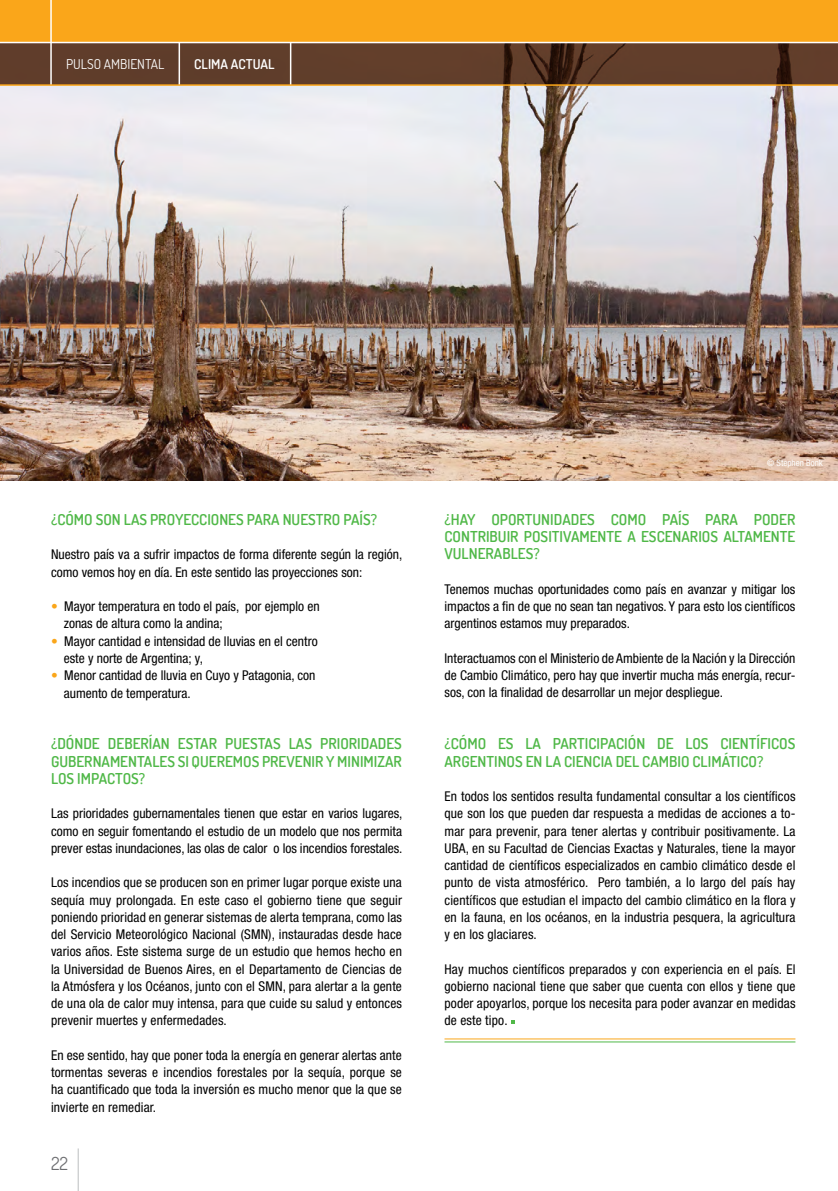
<style>
.page{position:relative;width:838px;height:1191px;background:#fff}
.page>*{position:absolute;margin:0;border:0;box-sizing:border-box;transform-origin:0 0}
.t1{font:18px "Dosis";color:#6d6e71}
.t2{font:600 15px "Dosis";color:#50b848}
.t3{font:condensed 13.5px/17.2px "Helvetica Neue LT Std";color:#000;text-align:justify}
.t4{font:13.5px "Dosis";color:#fff}
.t5{font:600 13.5px "Dosis";color:#fff}
.t6{font:condensed 9px "Helvetica Neue LT Std";color:#fff}
.s1{color:#faa61a}
</style>
<div class="page">
<img style="left:0;top:86px;width:838px;height:395px">
<hr style="left:78px;top:1148px;width:1px;height:43px;background:#bcbec0">
<svg style="left:511px;top:1020px;width:4px;height:4px"></svg>
<hr style="left:444px;top:1038px;width:351px;height:1px;background:#faa61a">
<hr style="left:444px;top:1041px;width:351px;height:1px;background:#50b848">
<svg style="left:0;top:43px;width:838px;height:41px;background:#5e3c2a"></svg>
<div style="left:0;top:0;width:838px;height:43px;background:#faa61a"></div>
<hr style="left:0;top:42px;width:838px;height:1px;background:#fff">
<hr style="left:50px;top:0;width:2px;height:85px;background:#fff">
<hr style="left:178px;top:43px;width:2px;height:42px;background:#fff">
<hr style="left:290px;top:43px;width:1px;height:42px;background:#fff">
<hr style="left:0;top:84px;width:838px;height:2px;background:#faa61a">
<p class="t4" style="left:66px;top:55px;width:100px">PULSO AMBIENTAL</p>
<p class="t5" style="left:194px;top:55px;width:82px">CLIMA ACTUAL</p>
<p class="t2" style="left:51px;top:509px;width:54px">¿CÓMO SON</p>
<p class="t2" style="left:124px;top:509px;width:9px">LAS</p>
<p class="t2" style="left:150px;top:509px;width:9px">PROYECCIONES</p>
<p class="t2" style="left:247px;top:509px;width:9px">PARA</p>
<p class="t2" style="left:283px;top:509px;width:9px">NUESTRO</p>
<p class="t2" style="left:343px;top:509px;width:8px">PAÍS</p>
<p class="t2" style="left:371px;top:509px;width:8px">?</p>
<p class="t3" style="left:51px;top:546px;width:353px">Nuestro país va a sufrir impactos de forma diferente según la región, como vemos hoy en día. En este sentido las proyecciones son:</p>
<p class="t3" style="left:64px;top:597px;width:257px;text-indent:-13px"><span class="s1">•</span> Mayor temperatura en todo el país, por ejemplo en zonas de altura como la andina;</p>
<p class="t3" style="left:64px;top:632px;width:255px;text-indent:-13px"><span class="s1">•</span> Mayor cantidad e intensidad de lluvias en el centro este y norte de Argentina; y,</p>
<p class="t3" style="left:64px;top:667px;width:253px;text-indent:-13px"><span class="s1">•</span> Menor cantidad de lluvia en Cuyo y Patagonia, con aumento de temperatura.</p>
<p class="t2" style="left:51px;top:734px;width:25px">¿DÓNDE</p>
<p class="t2" style="left:108px;top:734px;width:9px">DEBERÍAN</p>
<p class="t2" style="left:178px;top:734px;width:9px">ESTAR</p>
<p class="t2" style="left:225px;top:734px;width:9px">PUESTAS</p>
<p class="t2" style="left:289px;top:734px;width:9px">LAS</p>
<p class="t2" style="left:320px;top:734px;width:9px">PRIORIDADES</p>
<p class="t2" style="left:51px;top:751px;width:10px">GUBERNAMENTALES</p>
<p class="t2" style="left:178px;top:751px;width:24px">SI QUEREMOS</p>
<p class="t2" style="left:262px;top:751px;width:9px">PREVENIR</p>
<p class="t2" style="left:326px;top:751px;width:20px">Y MINIMIZAR</p>
<p class="t2" style="left:51px;top:768px;width:9px">LOS</p>
<p class="t2" style="left:77px;top:768px;width:9px">IMPACTOS</p>
<p class="t2" style="left:139px;top:768px;width:8px">?</p>
<p class="t3" style="left:51px;top:804px;width:353px">Las prioridades gubernamentales tienen que estar en varios lugares, como en seguir fomentando el estudio de un modelo que nos permita prever estas inundaciones, las olas de calor o los incendios forestales.</p>
<p class="t3" style="left:51px;top:873px;width:352px">Los incendios que se producen son en primer lugar porque existe una sequía muy prolongada. En este caso el gobierno tiene que seguir poniendo prioridad en generar sistemas de alerta temprana, como las del Servicio Meteorológico Nacional (SMN), instauradas desde hace varios años. Este sistema surge de un estudio que hemos hecho en la Universidad de Buenos Aires, en el Departamento de Ciencias de la Atmósfera y los Océanos, junto con el SMN, para alertar a la gente de una ola de calor muy intensa, para que cuide su salud y entonces prevenir muertes y enfermedades.</p>
<p class="t3" style="left:51px;top:1046px;width:352px">En ese sentido, hay que poner toda la energía en generar alertas ante tormentas severas e incendios forestales por la sequía, porque se ha cuantificado que toda la inversión es mucho menor que la que se invierte en remediar.</p>
<h1 class="t1" style="left:51px;top:1151px;width:19px">22</h1>
<p class="t6" style="left:767px;top:457px;width:57px">© Stephen Bonk</p>
<p class="t2" style="left:444px;top:509px;width:24px">¿HAY</p>
<p class="t2" style="left:491px;top:509px;width:9px">OPORTUNIDADES</p>
<p class="t2" style="left:611px;top:509px;width:10px">COMO</p>
<p class="t2" style="left:662px;top:509px;width:8px">PAÍS</p>
<p class="t2" style="left:705px;top:509px;width:9px">PARA</p>
<p class="t2" style="left:754px;top:509px;width:9px">PODER</p>
<p class="t2" style="left:444px;top:527px;width:9px">CONTRIBUIR</p>
<p class="t2" style="left:524px;top:527px;width:9px">POSITIVAMENTE</p>
<p class="t2" style="left:627px;top:527px;width:23px">A ESCENARIOS</p>
<p class="t2" style="left:723px;top:527px;width:9px">ALTAMENTE</p>
<p class="t2" style="left:444px;top:544px;width:10px">VULNERABLES</p>
<p class="t2" style="left:533px;top:544px;width:8px">?</p>
<p class="t3" style="left:444px;top:580px;width:352px">Tenemos muchas oportunidades como país en avanzar y mitigar los impactos a fin de que no sean tan negativos. Y para esto los científicos argentinos estamos muy preparados.</p>
<p class="t3" style="left:444px;top:649px;width:352px">Interactuamos con el Ministerio de Ambiente de la Nación y la Dirección de Cambio Climático, pero hay que invertir mucha más energía, recur&shy;sos, con la finalidad de desarrollar un mejor despliegue.</p>
<p class="t2" style="left:444px;top:734px;width:24px">¿CÓMO</p>
<p class="t2" style="left:498px;top:734px;width:9px">ES</p>
<p class="t2" style="left:525px;top:734px;width:9px">LA</p>
<p class="t2" style="left:553px;top:734px;width:8px">PARTICIPACIÓN</p>
<p class="t2" style="left:657px;top:734px;width:9px">DE</p>
<p class="t2" style="left:685px;top:734px;width:9px">LOS</p>
<p class="t2" style="left:720px;top:734px;width:8px">CIENTÍFICOS</p>
<p class="t2" style="left:444px;top:751px;width:9px">ARGENTINOS</p>
<p class="t2" style="left:526px;top:751px;width:47px">ENLACIENCIA</p>
<p class="t2" style="left:615px;top:751px;width:9px">DEL</p>
<p class="t2" style="left:642px;top:751px;width:9px">CAMBIO</p>
<p class="t2" style="left:692px;top:751px;width:8px">CLIMÁTICO</p>
<p class="t2" style="left:757px;top:751px;width:8px">?</p>
<p class="t3" style="left:444px;top:787px;width:352px">En todos los sentidos resulta fundamental consultar a los científicos que son los que pueden dar respuesta a medidas de acciones a to&shy;mar para prevenir, para tener alertas y contribuir positivamente. La UBA, en su Facultad de Ciencias Exactas y Naturales, tiene la mayor cantidad de científicos especializados en cambio climático desde el punto de vista atmosférico. Pero también, a lo largo del país hay científicos que estudian el impacto del cambio climático en la flora y en la fauna, en los océanos, en la industria pesquera, la agricultura y en los glaciares.</p>
<p class="t3" style="left:444px;top:960px;width:352px">Hay muchos científicos preparados y con experiencia en el país. El gobierno nacional tiene que saber que cuenta con ellos y tiene que poder apoyarlos, porque los necesita para poder avanzar en medidas de este tipo.</p>
</div>
